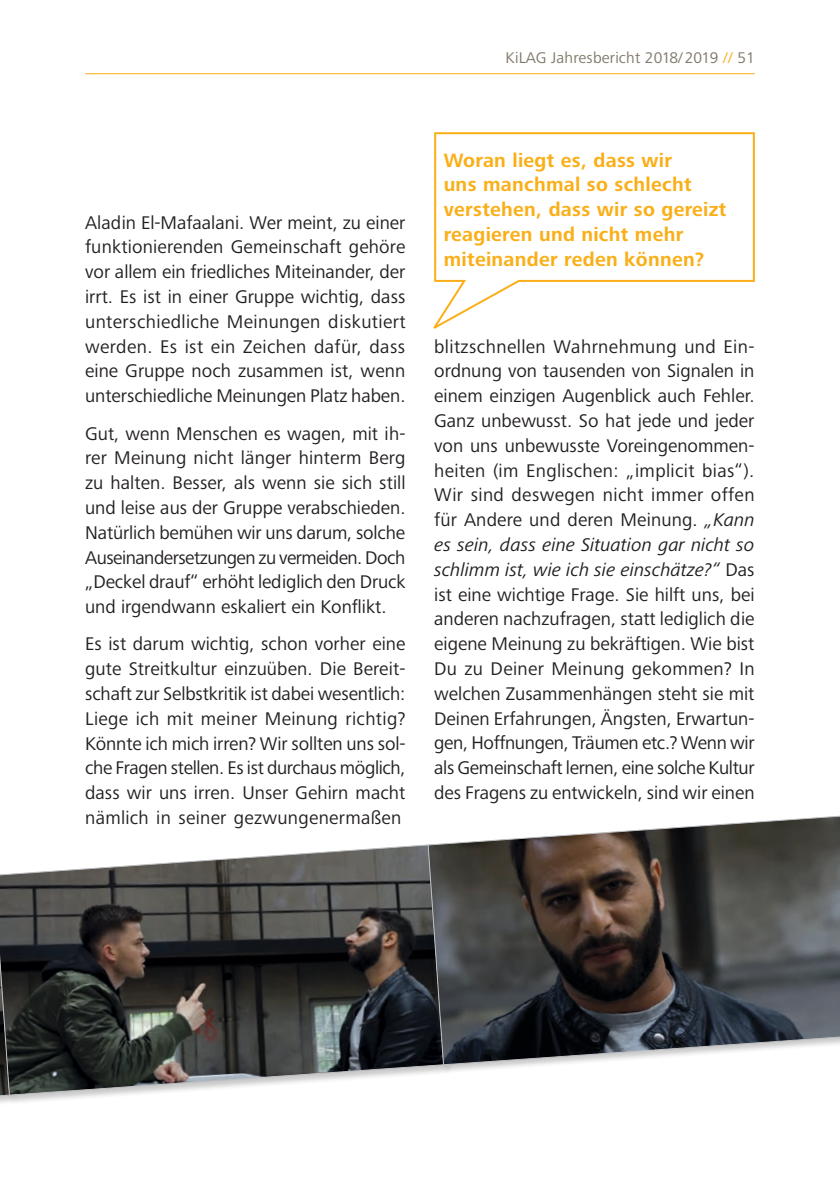
<style>
.page{position:relative;width:840px;height:1191px;background:#fff}
.page>*{position:absolute;margin:0;border:0;box-sizing:border-box;transform-origin:0 0}
._04_Zwischenhead{font:700 20px/24.8px "Frutiger Next Pro";letter-spacing:.015em;color:#faaf18}
._05_Copy{font:19px/24.8px "Frutiger Next Pro";color:#231f20;text-align:justify}
.t1{font:16px "Frutiger Next Pro";letter-spacing:.01em;color:#817a6b}
.s1{color:#faaf18}
.s2{font-style:italic}
</style>
<div class="page">
<hr style="left:85px;top:73px;width:669px;height:1px;background:#faaf18">
<div style="left:0;top:844px;width:453px;height:260px;background:#231f20;opacity:.25"></div>
<svg style="left:0;top:844px;width:444px;height:251px;background:#545453"></svg>
<div style="left:427px;top:813px;width:412px;height:261px;background:#231f20;opacity:.25"></div>
<svg style="left:427px;top:814px;width:412px;height:251px;background:#565554"></svg>
<svg style="left:433px;top:132px;width:322px;height:197px"></svg>
<p class="t1" style="left:505px;top:49px;width:251px">KiLAG Jahresbericht 2018/2019 <span class="s1">//</span> 51</p>
<p class="_05_Copy" style="left:85px;top:210px;width:322px">Aladin El-Mafaalani. Wer meint, zu einer funktionierenden Gemeinschaft gehöre vor allem ein friedliches Miteinander, der irrt. Es ist in einer Gruppe wichtig, dass unterschiedliche Meinungen diskutiert werden. Es ist ein Zeichen dafür, dass eine Gruppe noch zusammen ist, wenn unterschiedliche Meinungen Platz haben.</p>
<p class="_05_Copy" style="left:85px;top:421px;width:322px">Gut, wenn Menschen es wagen, mit ih&shy;rer Meinung nicht länger hinterm Berg zu halten. Besser, als wenn sie sich still und leise aus der Gruppe verabschieden.<br>Natürlich bemühen wir uns darum, solche Auseinandersetzungen zu vermeiden. Doch „Deckel drauf“ erhöht lediglich den Druck und irgendwann eskaliert ein Konflikt.</p>
<p class="_05_Copy" style="left:85px;top:631px;width:322px">Es ist darum wichtig, schon vorher eine gute Streitkultur einzuüben. Die Bereit&shy;schaft zur Selbstkritik ist dabei wesentlich:<br>Liege ich mit meiner Meinung richtig?<br>Könnte ich mich irren? Wir sollten uns sol&shy;che Fragen stellen. Es ist durchaus möglich, dass wir uns irren. Unser Gehirn macht nämlich in seiner gezwungenermaßen</p>
<p class="_04_Zwischenhead" style="left:443px;top:148px;width:284px">Woran liegt es, dass wir<br>uns manchmal so schlecht verstehen, dass wir so gereizt reagieren und nicht mehr miteinander reden können?</p>
<p class="_05_Copy" style="left:434px;top:334px;width:322px">blitzschnellen Wahrnehmung und Ein&shy;ordnung von tausenden von Signalen in einem einzigen Augenblick auch Fehler.<br>Ganz unbewusst. So hat jede und jeder von uns unbewusste Voreingenommen&shy;heiten (im Englischen: „implicit bias“).<br>Wir sind deswegen nicht immer offen für Andere und deren Meinung. <span class="s2">„Kann es sein, dass eine Situation gar nicht so schlimm ist, wie ich sie einschätze?“</span> Das ist eine wichtige Frage. Sie hilft uns, bei anderen nachzufragen, statt lediglich die eigene Meinung zu bekräftigen. Wie bist Du zu Deiner Meinung gekommen? In welchen Zusammenhängen steht sie mit Deinen Erfahrungen, Ängsten, Erwartun&shy;gen, Hoffnungen, Träumen etc.? Wenn wir als Gemeinschaft lernen, eine solche Kultur des Fragens zu entwickeln, sind wir einen</p>
</div>
